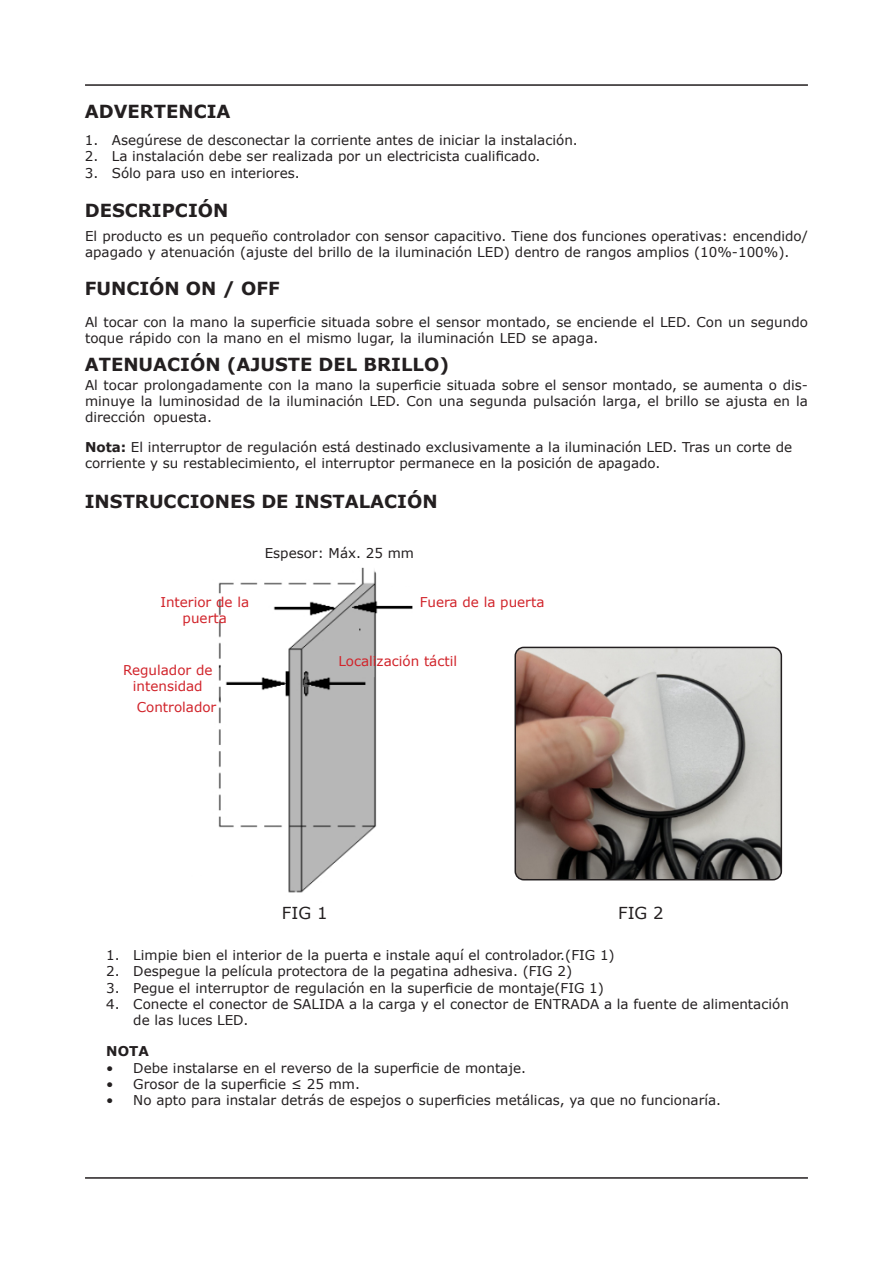
<style>
.page{position:relative;width:893px;height:1263px;background:#fff}
.page>*{position:absolute;margin:0;border:0;box-sizing:border-box;transform-origin:0 0}
.t1{font:700 18px "Verdana";color:#231f20}
.t2{font:16.5px "Verdana";color:#231f20}
.t3{font:13.5px/16.2px "Verdana";color:#231f20}
.t4{font:13.5px/16.2px "Verdana";color:#d1232a;text-align:center}
.t5{font:700 13.5px "Verdana";color:#231f20}
.s1{font-weight:700}
</style>
<div class="page">
<hr style="left:85px;top:84px;width:723px;height:2px;background:#231f20">
<hr style="left:85px;top:1177px;width:723px;height:2px;background:#231f20">
<img style="left:218px;top:567px;width:195px;height:326px">
<img style="left:517px;top:647px;width:264px;height:233px">
<div style="left:514px;top:647px;width:268px;height:233px;border:2px solid #231f20;border-radius:9px"></div>
<p class="t1" style="left:85px;top:98px;width:147px">ADVERTENCIA</p>
<p class="t3" style="left:85px;top:132px;width:494px">1. Asegúrese de desconectar la corriente antes de iniciar la instalación.</p>
<p class="t3" style="left:85px;top:148px;width:457px">2. La instalación debe ser realizada por un electricista cualificado.</p>
<p class="t3" style="left:85px;top:164px;width:216px">3. Sólo para uso en interiores.</p>
<p class="t1" style="left:85px;top:198px;width:145px">DESCRIPCIÓN</p>
<p class="t3" style="left:85px;top:228px;width:724px">El producto es un pequeño controlador con sensor capacitivo. Tiene dos funciones operativas: encendido/ apagado y atenuación (ajuste del brillo de la iluminación LED) dentro de rangos amplios (10%-100%).</p>
<p class="t1" style="left:85px;top:276px;width:197px">FUNCIÓN ON / OFF</p>
<p class="t3" style="left:85px;top:314px;width:724px">Al tocar con la mano la superficie situada sobre el sensor montado, se enciende el LED. Con un segundo toque rápido con la mano en el mismo lugar, la iluminación LED se apaga.</p>
<p class="t3" style="left:85px;top:376px;width:724px;text-align:justify">Al tocar prolongadamente con la mano la superficie situada sobre el sensor montado, se aumenta o dis&shy;minuye la luminosidad de la iluminación LED. Con una segunda pulsación larga, el brillo se ajusta en la dirección opuesta.</p>
<p class="t1" style="left:85px;top:352px;width:366px">ATENUACIÓN (AJUSTE DEL BRILLO)</p>
<p class="t3" style="left:85px;top:439px;width:709px"><span class="s1">Nota:</span> El interruptor de regulación está destinado exclusivamente a la iluminación LED. Tras un corte de corriente y su restablecimiento, el interruptor permanece en la posición de apagado.</p>
<p class="t1" style="left:85px;top:489px;width:354px">INSTRUCCIONES DE INSTALACIÓN</p>
<p class="t4" style="left:160px;top:593px;width:90px">Interior de la puerta</p>
<p class="t4" style="left:123px;top:661px;width:91px">Regulador de intensidad</p>
<p class="t4" style="left:137px;top:699px;width:81px">Controlador</p>
<p class="t3" style="left:265px;top:545px;width:151px">Espesor: Máx. 25 mm</p>
<p class="t4" style="left:420px;top:593px;width:126px">Fuera de la puerta</p>
<p class="t4" style="left:338px;top:653px;width:120px">Localización táctil</p>
<p class="t2" style="left:282px;top:902px;width:47px">FIG 1</p>
<p class="t2" style="left:618px;top:902px;width:47px">FIG 2</p>
<p class="t3" style="left:106px;top:947px;width:510px">1. Limpie bien el interior de la puerta e instale aquí el controlador.(FIG 1)</p>
<p class="t3" style="left:106px;top:963px;width:467px">2. Despegue la película protectora de la pegatina adhesiva. (FIG 2)</p>
<p class="t3" style="left:106px;top:979px;width:499px">3. Pegue el interruptor de regulación en la superficie de montaje(FIG 1)</p>
<p class="t3" style="left:133px;top:996px;width:657px;text-indent:-27px">4. Conecte el conector de SALIDA a la carga y el conector de ENTRADA a la fuente de alimentación de las luces LED.</p>
<p class="t5" style="left:106px;top:1042px;width:44px">NOTA</p>
<p class="t3" style="left:106px;top:1059px;width:421px">• Debe instalarse en el reverso de la superficie de montaje.</p>
<p class="t3" style="left:106px;top:1076px;width:255px">• Grosor de la superficie ≤ 25 mm.</p>
<p class="t3" style="left:106px;top:1092px;width:616px">• No apto para instalar detrás de espejos o superficies metálicas, ya que no funcionaría.</p>
</div>
